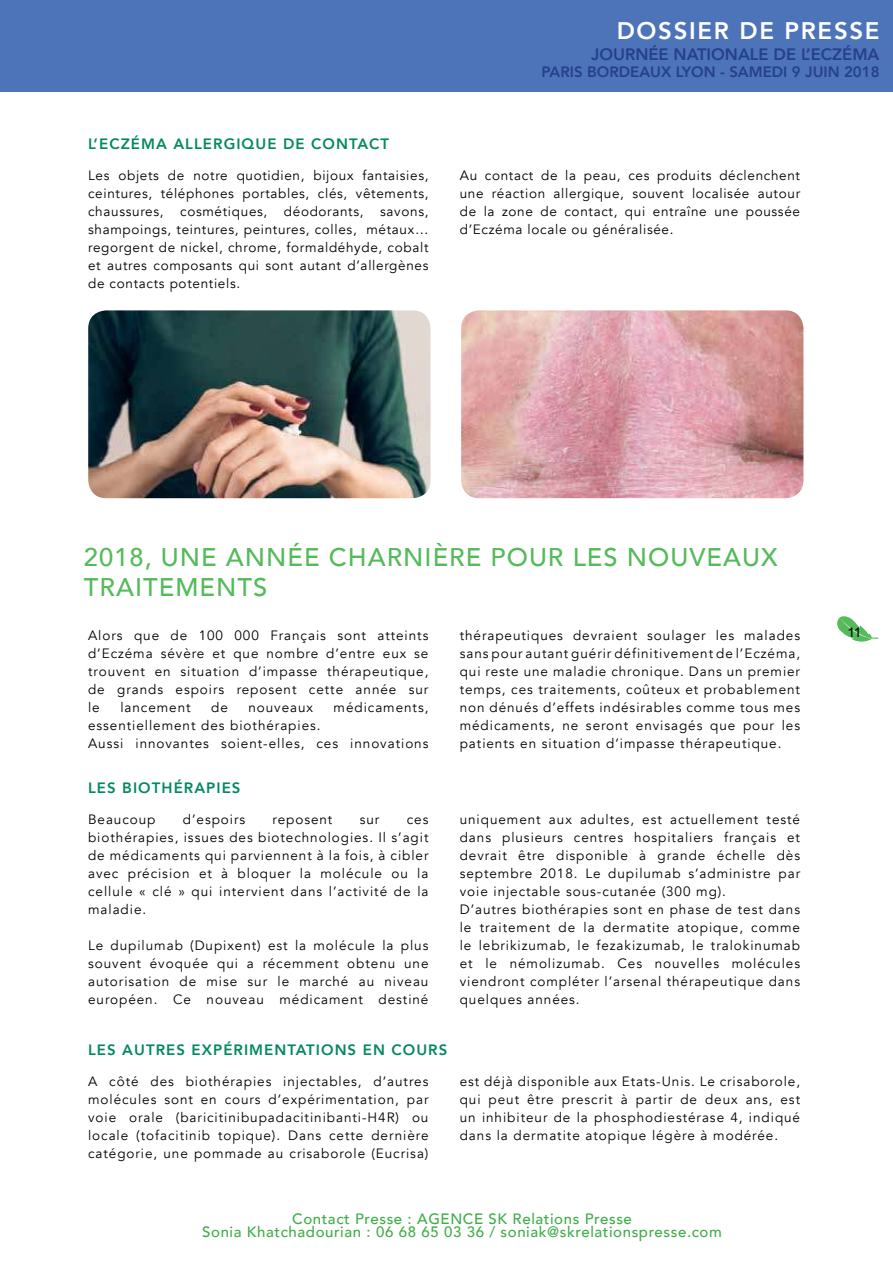
<style>
.page{position:relative;width:893px;height:1263px;background:#fff}
.page>*{position:absolute;margin:0;border:0;box-sizing:border-box;transform-origin:0 0}
.t1{font:500 25.5px/30.6px "Avenir";letter-spacing:.04em;color:#55ba5a}
.t2{font:800 24px "Avenir";letter-spacing:.07em;color:#fff}
.t3{font:800 16.5px "Avenir";color:#25408e}
.t4{font:500 15px/13.5px "Avenir";letter-spacing:.04em;color:#41ad49;text-align:center}
.t5{font:800 15px "Avenir";letter-spacing:.07em;color:#048862}
.t6{font:800 15px "Avenir";color:#25408e}
.t7{font:13.5px/18px "Avenir";letter-spacing:.07em;color:#000;text-align:justify}
.t8{font:13.5px "Arial";color:#000}
</style>
<div class="page">
<div style="left:0;top:0;width:893px;height:92px;background:#4d73b9"></div>
<img style="left:88px;top:310px;width:343px;height:188px">
<img style="left:461px;top:310px;width:342px;height:188px">
<svg style="left:837px;top:616px;width:42px;height:26px"></svg>
<h2 class="t2" style="left:617px;top:17px;width:264px">DOSSIER DE PRESSE</h2>
<p class="t3" style="left:591px;top:46px;width:290px">JOURNÉE NATIONALE DE L’ECZÉMA</p>
<p class="t6" style="left:542px;top:63px;width:339px">PARIS BORDEAUX LYON - SAMEDI 9 JUIN 2018</p>
<p class="t5" style="left:88px;top:136px;width:303px">L’ECZÉMA ALLERGIQUE DE CONTACT</p>
<p class="t7" style="left:88px;top:168px;width:342px">Les objets de notre quotidien, bijoux fantaisies, ceintures, téléphones portables, clés, vêtements, chaussures, cosmétiques, déodorants, savons, shampoings, teintures, peintures, colles, métaux… regorgent de nickel, chrome, formaldéhyde, cobalt et autres composants qui sont autant d’allergènes de contacts potentiels.</p>
<p class="t7" style="left:460px;top:168px;width:342px">Au contact de la peau, ces produits déclenchent une réaction allergique, souvent localisée autour de la zone de contact, qui entraîne une poussée d’Eczéma locale ou généralisée.</p>
<h1 class="t1" style="left:84px;top:544px;width:695px">2018, UNE ANNÉE CHARNIÈRE POUR LES NOUVEAUX<br>TRAITEMENTS</h1>
<p class="t7" style="left:88px;top:627px;width:342px">Alors que de 100 000 Français sont atteints d’Eczéma sévère et que nombre d’entre eux se trouvent en situation d’impasse thérapeutique, de grands espoirs reposent cette année sur le</p>
<p class="t7" style="left:460px;top:627px;width:342px">thérapeutiques devraient soulager les malades sans pour autant guérir définitivement de l’Eczéma, qui reste une maladie chronique. Dans un premier temps, ces traitements, coûteux et probablement non dénués d’effets indésirables comme tous mes médicaments, ne seront envisagés que pour les patients en situation d’impasse thérapeutique.</p>
<p class="t7" style="left:120px;top:699px;width:72px">lancement</p>
<p class="t7" style="left:211px;top:699px;width:18px">de</p>
<p class="t7" style="left:248px;top:699px;width:66px">nouveaux</p>
<p class="t7" style="left:334px;top:699px;width:96px">médicaments,</p>
<p class="t7" style="left:88px;top:717px;width:342px">essentiellement des biothérapies.<br>Aussi innovantes soient-elles, ces innovations</p>
<p class="t5" style="left:88px;top:780px;width:154px">LES BIOTHÉRAPIES</p>
<p class="t7" style="left:88px;top:812px;width:69px">Beaucoup</p>
<p class="t7" style="left:183px;top:812px;width:64px">d’espoirs</p>
<p class="t7" style="left:273px;top:812px;width:61px">reposent</p>
<p class="t7" style="left:360px;top:812px;width:21px">sur</p>
<p class="t7" style="left:88px;top:812px;width:342px;text-indent:319px">ces biothérapies, issues des biotechnologies. Il s’agit de médicaments qui parviennent à la fois, à cibler avec précision et à bloquer la molécule ou la cellule « clé » qui intervient dans l’activité de la maladie.</p>
<p class="t7" style="left:88px;top:938px;width:342px">Le dupilumab (Dupixent) est la molécule la plus souvent évoquée qui a récemment obtenu une autorisation de mise sur le marché au niveau européen. Ce nouveau médicament destiné</p>
<p class="t7" style="left:460px;top:812px;width:342px;text-align:left">uniquement aux adultes, est actuellement testé dans plusieurs centres hospitaliers français et devrait être disponible à grande échelle dès septembre 2018. Le dupilumab s’administre par voie injectable sous-cutanée (300 mg).<br>D’autres biothérapies sont en phase de test dans le traitement de la dermatite atopique, comme le lebrikizumab, le fezakizumab, le tralokinumab et le némolizumab. Ces nouvelles molécules viendront compléter l’arsenal thérapeutique dans quelques années.</p>
<p class="t5" style="left:88px;top:1042px;width:361px">LES AUTRES EXPÉRIMENTATIONS EN COURS</p>
<p class="t7" style="left:88px;top:1074px;width:342px">A côté des biothérapies injectables, d’autres molécules sont en cours d’expérimentation, par voie orale (baricitinibupadacitinibanti-H4R) ou locale (tofacitinib topique). Dans cette dernière catégorie, une pommade au crisaborole (Eucrisa)</p>
<p class="t7" style="left:460px;top:1074px;width:342px">est déjà disponible aux Etats-Unis. Le crisaborole, qui peut être prescrit à partir de deux ans, est un inhibiteur de la phosphodiestérase 4, indiqué dans la dermatite atopique légère à modérée.</p>
<p class="t4" style="left:202px;top:1213px;width:521px">Contact Presse : AGENCE SK Relations Presse<br>Sonia Khatchadourian : 06 68 65 03 36 / soniak@skrelationspresse.com</p>
<p class="t8" style="left:847px;top:624px;width:16px">11</p>
</div>
